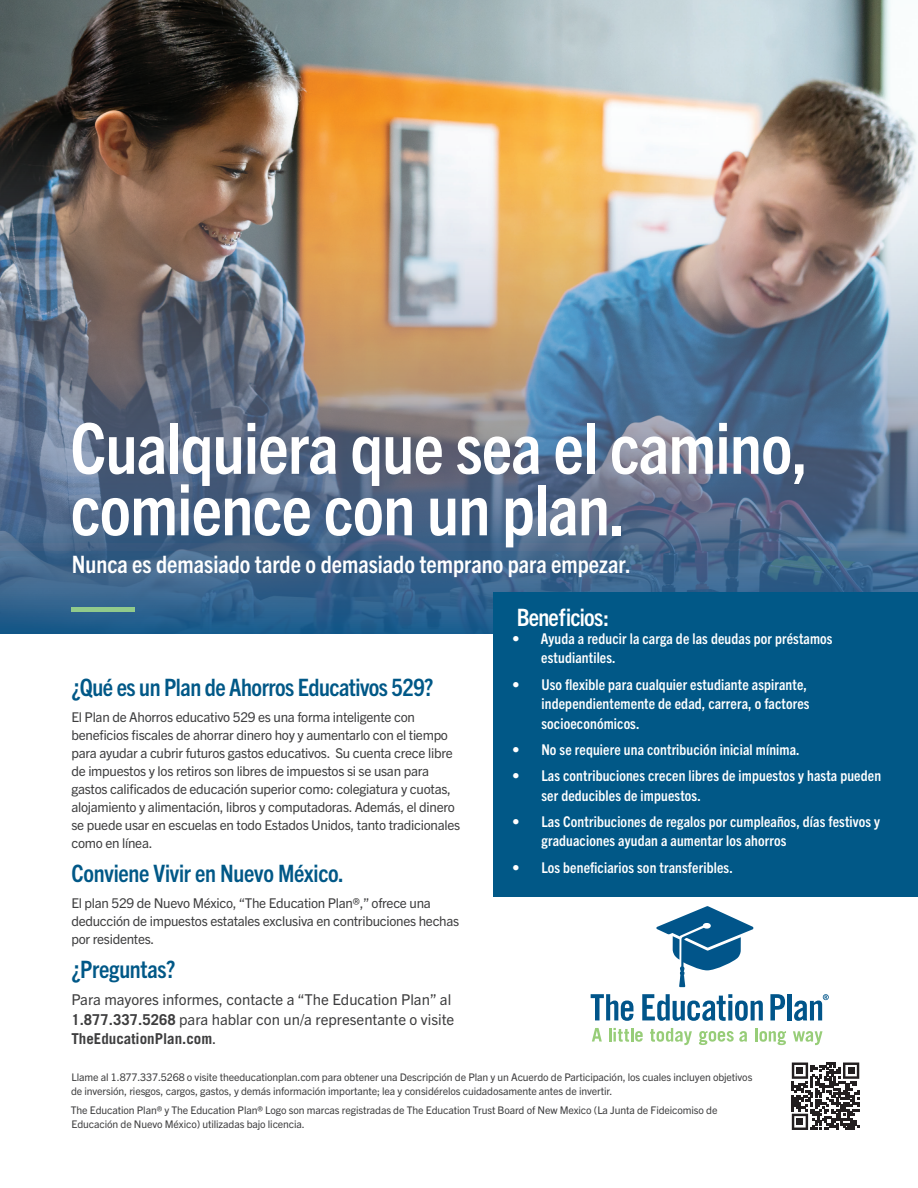
<style>
.page{position:relative;width:918px;height:1188px;background:#fff}
.page>*{position:absolute;margin:0;border:0;box-sizing:border-box;transform-origin:0 0}
.t1{font:700 condensed 70.5px/61.5px "Trade Gothic Next LT Pro";letter-spacing:-.01em;color:#fff}
.t2{font:700 condensed 24px "Trade Gothic Next LT Pro";letter-spacing:-.01em;color:#015887}
.t3{font:700 condensed 24px "Trade Gothic Next LT Pro";color:#fff}
.t4{font:700 condensed 24px "Trade Gothic Next LT Pro";letter-spacing:-.03em;color:#fff}
.t5{font:15px/19.5px "Trade Gothic Next LT Pro";color:#3e3e3f}
.t6{font:700 15px "Trade Gothic";color:#3e3e3f}
.t7{font:700 condensed 14.85px/19.5px "Trade Gothic Next LT Pro";letter-spacing:.01em;color:#fff}
.t8{font:13.5px/18px "Trade Gothic Next LT Pro";letter-spacing:-.02em;color:#3e3e3f}
.t9{font:10.5px/13.5px "Trade Gothic Next LT Pro";letter-spacing:-.01em;color:#3e3e3f}
.s1{font-family:"Trade Gothic";font-weight:700}
.s2{font-family:"Trade Gothic Next LT Pro";font-weight:400}
</style>
<div class="page">
<img style="left:0;top:0;width:892px;height:109px">
<img style="left:0;top:109px;width:918px;height:525px">
<div style="left:494px;top:592px;width:424px;height:304px;background:#015887"></div>
<div style="left:71px;top:607px;width:64px;height:5px;background:#91ca8b"></div>
<svg style="left:591px;top:994px;width:42px;height:27px"></svg>
<svg style="left:642px;top:994px;width:121px;height:27px"></svg>
<svg style="left:770px;top:994px;width:15px;height:26px"></svg>
<hr style="left:787px;top:994px;width:4px;height:26px;background:#01558a">
<svg style="left:794px;top:994px;width:35px;height:27px"></svg>
<svg style="left:592px;top:1028px;width:10px;height:14px"></svg>
<svg style="left:609px;top:1028px;width:34px;height:14px"></svg>
<svg style="left:650px;top:1028px;width:42px;height:17px"></svg>
<svg style="left:699px;top:1031px;width:48px;height:14px"></svg>
<hr style="left:755px;top:1028px;width:3px;height:14px;background:#97cd78">
<svg style="left:760px;top:1031px;width:26px;height:14px"></svg>
<svg style="left:793px;top:1031px;width:30px;height:14px"></svg>
<svg style="left:656px;top:906px;width:97px;height:81px"></svg>
<svg style="left:792px;top:1063px;width:67px;height:67px"></svg>
<div style="left:796px;top:1067px;width:7px;height:7px;background:#231f20"></div>
<div style="left:848px;top:1067px;width:7px;height:7px;background:#231f20"></div>
<div style="left:796px;top:1118px;width:7px;height:7px;background:#231f20"></div>
<h1 class="t1" style="left:70px;top:413px;width:739px">Cualquiera que sea el camino, comience con un plan.</h1>
<h2 class="t3" style="left:72px;top:548px;width:560px">Nunca es demasiado tarde o demasiado temprano para empezar.</h2>
<h2 class="t2" style="left:71px;top:671px;width:363px">¿Qué es un Plan de Ahorros Educativos 529?</h2>
<p class="t8" style="left:71px;top:707px;width:390px">El Plan de Ahorros educativo 529 es una forma inteligente con beneficios fiscales de ahorrar dinero hoy y aumentarlo con el tiempo para ayudar a cubrir futuros gastos educativos. Su cuenta crece libre de impuestos y los retiros son libres de impuestos si se usan para gastos calificados de educación superior como: colegiatura y cuotas, alojamiento y alimentación, libros y computadoras. Además, el dinero se puede usar en escuelas en todo Estados Unidos, tanto tradicionales como en línea.</p>
<h2 class="t2" style="left:71px;top:857px;width:274px">Conviene Vivir en Nuevo México.</h2>
<p class="t8" style="left:71px;top:893px;width:389px">El plan 529 de Nuevo México, “The Education Plan®,” ofrece una deducción de impuestos estatales exclusiva en contribuciones hechas por residentes.</p>
<h2 class="t2" style="left:71px;top:953px;width:106px">¿Preguntas?</h2>
<p class="t5" style="left:71px;top:989px;width:384px">Para mayores informes, contacte a “The Education Plan” al<br><span class="s1">1.877.337.5268</span> para hablar con un/a representante o visite</p>
<p class="t6" style="left:71px;top:1030px;width:147px">TheEducationPlan.com<span class="s2">.</span></p>
<h2 class="t4" style="left:517px;top:601px;width:94px">Beneficios:</h2>
<p class="t7" style="left:541px;top:628px;width:293px;text-indent:-29px">• Ayuda a reducir la carga de las deudas por préstamos estudiantiles.</p>
<p class="t7" style="left:541px;top:674px;width:270px;text-indent:-29px">• Uso flexible para cualquier estudiante aspirante, independientemente de edad, carrera, o factores socioeconómicos.</p>
<p class="t7" style="left:513px;top:739px;width:289px">• No se requiere una contribución inicial mínima.</p>
<p class="t7" style="left:541px;top:765px;width:341px;text-indent:-29px">• Las contribuciones crecen libres de impuestos y hasta pueden ser deducibles de impuestos.</p>
<p class="t7" style="left:542px;top:811px;width:340px;text-indent:-29px">• Las Contribuciones de regalos por cumpleaños, días festivos y graduaciones ayudan a aumentar los ahorros</p>
<p class="t7" style="left:513px;top:857px;width:222px">• Los beneficiarios son transferibles.</p>
<p class="t9" style="left:71px;top:1070px;width:683px">Llame al 1.877.337.5268 o visite theeducationplan.com para obtener una Descripción de Plan y un Acuerdo de Participación, los cuales incluyen objetivos de inversión, riesgos, cargos, gastos, y demás información importante; lea y considérelos cuidadosamente antes de invertir.</p>
<p class="t9" style="left:71px;top:1103px;width:648px">The Education Plan® y The Education Plan® Logo son marcas registradas de The Education Trust Board of New Mexico (La Junta de Fideicomiso de<br>Educación de Nuevo México) utilizadas bajo licencia.</p>
</div>
